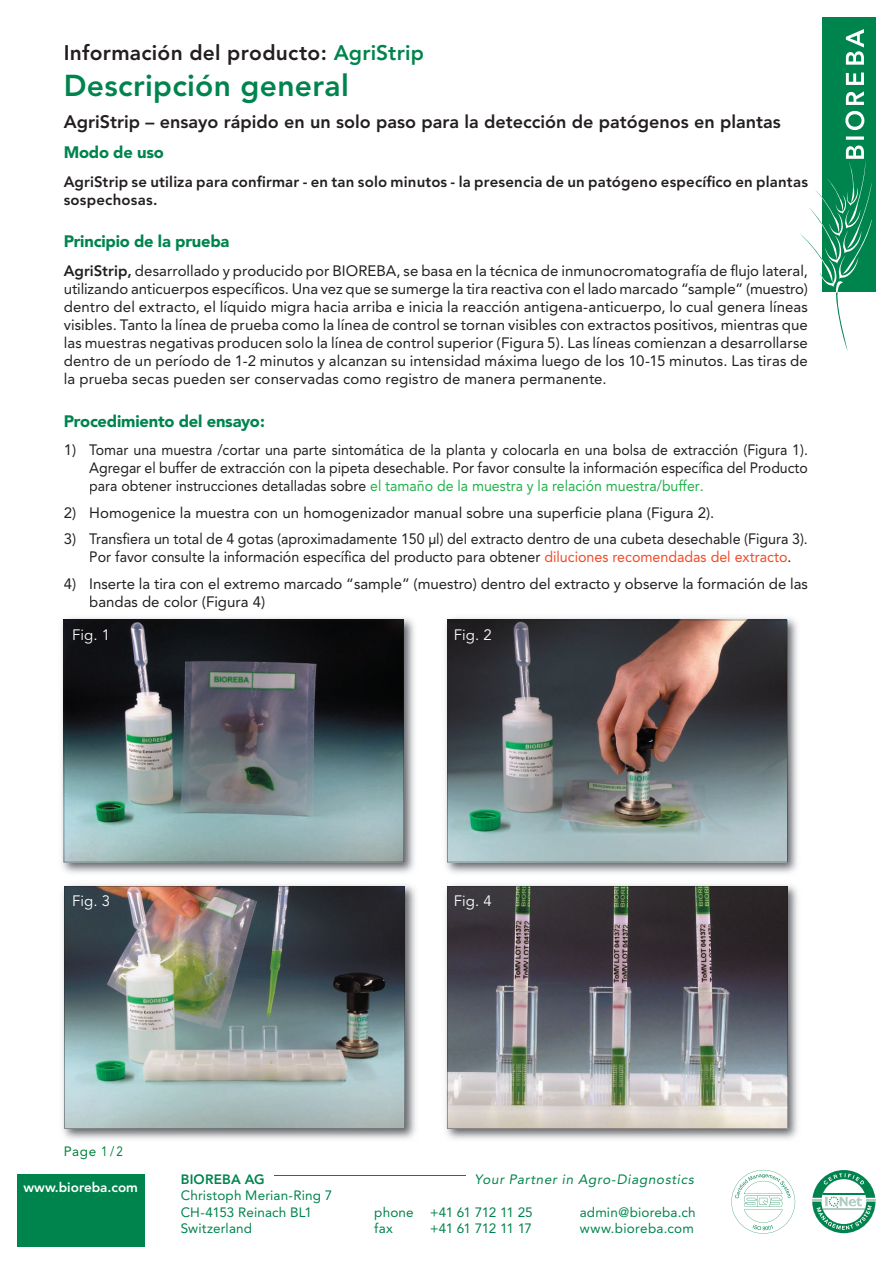
<style>
.page{position:relative;width:893px;height:1263px;background:#fff}
.page>*{position:absolute;margin:0;border:0;box-sizing:border-box;transform-origin:0 0}
.t1{font:800 30px "Avenir LT Std";letter-spacing:.01em;color:#00844e}
.t2{font:800 21px "Avenir LT Std";letter-spacing:.01em;color:#231f20}
.t3{font:800 18px "Avenir LT Std";color:#231f20}
.t4{font:900 16.5px "Avenir LT Std";letter-spacing:-.015em;color:#00844e}
.t5{font:15px/18px "Avenir LT Std";color:#231f20;text-align:justify}
.t6{font:800 15px/18px "Avenir LT Std";letter-spacing:.01em;color:#231f20}
.t7{font:15px "Avenir LT Std";color:#fff}
.t8{font:13.5px/16.2px "Avenir LT Std";letter-spacing:.01em;color:#00844e}
.t9{font:italic 13.5px "Avenir LT Std";letter-spacing:.05em;color:#00844e}
.t10{font:13.5px "Avenir LT Std";letter-spacing:-.015em;color:#00844e}
.t11{font:800 13.5px "Avenir LT Std";color:#fff}
.t12{font:13.5px "Avenir LT Std";letter-spacing:-.055em;color:#00844e}
.t13{font:800 13.5px "Avenir LT Std";letter-spacing:.015em;color:#00844e}
.t14{font:13.5px "Avenir LT Std";color:#00843d}
.s1{color:#00844e}
.s2{font-weight:800}
.s3{color:#23b24c}
.s4{color:#f04c27}
</style>
<div class="page">
<div style="left:822px;top:17px;width:54px;height:275px;background:#00844e"></div>
<svg style="left:800px;top:29px;width:72px;height:322px"></svg>
<div style="left:17px;top:1174px;width:128px;height:72px;background:#00844e"></div>
<hr style="left:274px;top:1175px;width:191px;height:1px;background:#00844e">
<svg style="left:812px;top:1170px;width:63px;height:63px"></svg>
<svg style="left:731px;top:1170px;width:64px;height:63px"></svg>
<img style="left:61px;top:617px;width:354px;height:256px">
<svg style="left:64px;top:620px;width:340px;height:242px;background:#586669"></svg>
<img style="left:445px;top:884px;width:353px;height:256px">
<svg style="left:447px;top:886px;width:340px;height:242px;background:#737275"></svg>
<img style="left:445px;top:617px;width:353px;height:256px">
<img style="left:447px;top:620px;width:340px;height:242px">
<img style="left:62px;top:884px;width:354px;height:256px">
<img style="left:65px;top:886px;width:340px;height:242px">
<h2 class="t2" style="left:64px;top:40px;width:362px">Información del producto: <span class="s1">AgriStrip</span></h2>
<h1 class="t1" style="left:64px;top:68px;width:287px">Descripción general</h1>
<p class="t3" style="left:64px;top:112px;width:718px">AgriStrip – ensayo rápido en un solo paso para la detección de patógenos en plantas</p>
<p class="t4" style="left:64px;top:142px;width:102px">Modo de uso</p>
<p class="t6" style="left:64px;top:172px;width:746px">AgriStrip se utiliza para confirmar - en tan solo minutos - la presencia de un patógeno específico en plantas sospechosas.</p>
<p class="t4" style="left:64px;top:232px;width:167px">Principio de la prueba</p>
<p class="t5" style="left:64px;top:262px;width:746px"><span class="s2">AgriStrip,</span> desarrollado y producido por BIOREBA, se basa en la técnica de inmunocromatografía de flujo lateral, utilizando anticuerpos específicos. Una vez que se sumerge la tira reactiva con el lado marcado “sample” (muestro) dentro del extracto, el líquido migra hacia arriba e inicia la reacción antigena-anticuerpo, lo cual genera líneas visibles. Tanto la línea de prueba como la línea de control se tornan visibles con extractos positivos, mientras que las muestras negativas producen solo la línea de control superior (Figura 5). Las líneas comienzan a desarrollarse dentro de un período de 1-2 minutos y alcanzan su intensidad máxima luego de los 10-15 minutos. Las tiras de la prueba secas pueden ser conservadas como registro de manera permanente.</p>
<p class="t4" style="left:64px;top:411px;width:203px">Procedimiento del ensayo:</p>
<p class="t5" style="left:89px;top:441px;width:720px;text-indent:-26px">1) Tomar una muestra /cortar una parte sintomática de la planta y colocarla en una bolsa de extracción (Figura 1).<br>Agregar el buffer de extracción con la pipeta desechable. Por favor consulte la información específica del Producto para obtener instrucciones detalladas sobre <span class="s3">el tamaño de la muestra y la relación muestra/buffer.</span></p>
<p class="t5" style="left:64px;top:504px;width:652px">2) Homogenice la muestra con un homogenizador manual sobre una superficie plana (Figura 2).</p>
<p class="t5" style="left:89px;top:530px;width:720px;text-indent:-26px">3) Transfiera un total de 4 gotas (aproximadamente 150 μl) del extracto dentro de una cubeta desechable (Figura 3).<br>Por favor consulte la información específica del producto para obtener <span class="s4">diluciones recomendadas del extracto</span>.</p>
<p class="t5" style="left:89px;top:575px;width:720px;text-indent:-26px">4) Inserte la tira con el extremo marcado “sample” (muestro) dentro del extracto y observe la formación de las bandas de color (Figura 4)</p>
<p class="t7" style="left:72px;top:626px;width:39px">Fig. 1</p>
<p class="t7" style="left:454px;top:626px;width:39px">Fig. 2</p>
<p class="t7" style="left:72px;top:892px;width:39px">Fig. 3</p>
<p class="t7" style="left:454px;top:892px;width:39px">Fig. 4</p>
<p class="t14" style="left:64px;top:1143px;width:61px">Page 1 / 2</p>
<p class="t11" style="left:24px;top:1179px;width:116px">www.bioreba.com</p>
<p class="t13" style="left:181px;top:1171px;width:86px">BIOREBA AG</p>
<p class="t9" style="left:475px;top:1172px;width:221px">Your Partner in Agro-Diagnostics</p>
<p class="t8" style="left:181px;top:1188px;width:153px">Christoph Merian-Ring 7<br>CH-4153 Reinach BL1</p>
<p class="t10" style="left:374px;top:1204px;width:160px">phone +41 61 712 11 25</p>
<p class="t8" style="left:580px;top:1204px;width:117px">admin@bioreba.ch</p>
<p class="t8" style="left:181px;top:1220px;width:73px">Switzerland</p>
<p class="t8" style="left:374px;top:1220px;width:20px">fax</p>
<p class="t12" style="left:430px;top:1220px;width:104px">+41 61 712 11 17</p>
<p class="t8" style="left:580px;top:1220px;width:116px">www.bioreba.com</p>
</div>
